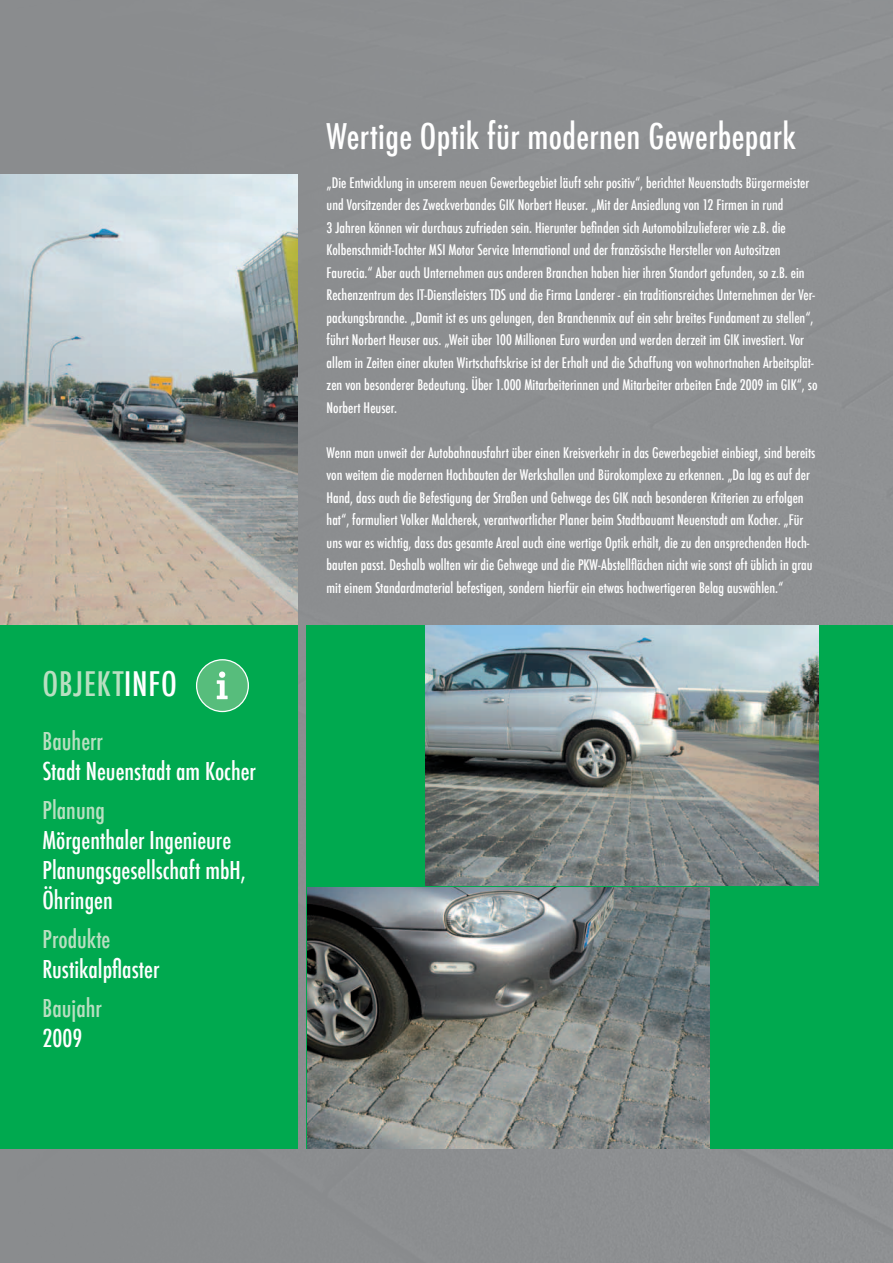
<style>
.page{position:relative;width:893px;height:1263px;background:#fff}
.page>*{position:absolute;margin:0;border:0;box-sizing:border-box;transform-origin:0 0}
.t1{font:500 condensed 34.5px "Futura";letter-spacing:.01em;color:#fff}
.t2{font:500 condensed 33px "Futura";letter-spacing:.025em;color:#b9dfc1}
.t3{font:500 condensed 24px/30px "Futura";color:#fff}
.t4{font:500 condensed 24px "Futura";color:#b9dfc1}
.t5{font:500 condensed 14.25px/22.5px "Futura";color:#fff}
.s1{color:#fff}
</style>
<div class="page">
<img style="left:0;top:0;width:893px;height:1263px">
<div style="left:306px;top:625px;width:587px;height:523px;background:#00a94f"></div>
<div style="left:0;top:625px;width:298px;height:523px;background:#00a94f"></div>
<div style="left:197px;top:660px;width:51px;height:51px;background:#57bd7c;border-radius:50%"></div>
<div style="left:196px;top:659px;width:53px;height:53px;border:1px solid #fff;border-radius:50%"></div>
<svg style="left:217px;top:671px;width:11px;height:28px"></svg>
<img style="left:425px;top:625px;width:394px;height:260px">
<img style="left:308px;top:888px;width:402px;height:260px">
<h2 class="t2" style="left:43px;top:662px;width:136px">OBJEKT<span class="s1">INFO</span></h2>
<h3 class="t4" style="left:43px;top:725px;width:62px">Bauherr</h3>
<h3 class="t3" style="left:43px;top:756px;width:215px">Stadt Neuenstadt am Kocher</h3>
<h3 class="t4" style="left:43px;top:794px;width:64px">Planung</h3>
<h3 class="t3" style="left:43px;top:825px;width:205px">Mörgenthaler Ingenieure<br>Planungsgesellschaft mbH,<br>Öhringen</h3>
<h3 class="t4" style="left:43px;top:923px;width:69px">Produkte</h3>
<h3 class="t3" style="left:43px;top:954px;width:118px">Rustikalpflaster</h3>
<h3 class="t4" style="left:43px;top:992px;width:61px">Baujahr</h3>
<h3 class="t3" style="left:43px;top:1023px;width:41px">2009</h3>
<h1 class="t1" style="left:327px;top:114px;width:471px">Wertige Optik für modernen Gewerbepark</h1>
<p class="t5" style="left:327px;top:171px;width:492px">„Die Entwicklung in unserem neuen Gewerbegebiet läuft sehr positiv“, berichtet Neuenstadts Bürgermeister und Vorsitzender des Zweckverbandes GIK Norbert Heuser. „Mit der Ansiedlung von 12 Firmen in rund<br>3 Jahren können wir durchaus zufrieden sein. Hierunter befinden sich Automobilzulieferer wie z.B. die Kolbenschmidt-Tochter MSI Motor Service International und der französische Hersteller von Autositzen Faurecia.“ Aber auch Unternehmen aus anderen Branchen haben hier ihren Standort gefunden, so z.B. ein Rechenzentrum des IT-Dienstleisters TDS und die Firma Landerer - ein traditionsreiches Unternehmen der Ver&shy;packungsbranche. „Damit ist es uns gelungen, den Branchenmix auf ein sehr breites Fundament zu stellen“, führt Norbert Heuser aus. „Weit über 100 Millionen Euro wurden und werden derzeit im GIK investiert. Vor allem in Zeiten einer akuten Wirtschaftskrise ist der Erhalt und die Schaffung von wohnortnahen Arbeitsplät&shy;zen von besonderer Bedeutung. Über 1.000 Mitarbeiterinnen und Mitarbeiter arbeiten Ende 2009 im GIK“, so Norbert Heuser.</p>
<p class="t5" style="left:327px;top:441px;width:490px">Wenn man unweit der Autobahnausfahrt über einen Kreisverkehr in das Gewerbegebiet einbiegt, sind bereits von weitem die modernen Hochbauten der Werkshallen und Bürokomplexe zu erkennen. „Da lag es auf der Hand, dass auch die Befestigung der Straßen und Gehwege des GIK nach besonderen Kriterien zu erfolgen hat“, formuliert Volker Malcherek, verantwortlicher Planer beim Stadtbauamt Neuenstadt am Kocher. „Für uns war es wichtig, dass das gesamte Areal auch eine wertige Optik erhält, die zu den ansprechenden Hoch&shy;bauten passt. Deshalb wollten wir die Gehwege und die PKW-Abstellflächen nicht wie sonst oft üblich in grau mit einem Standardmaterial befestigen, sondern hierfür ein etwas hochwertigeren Belag auswählen.“</p>
</div>
